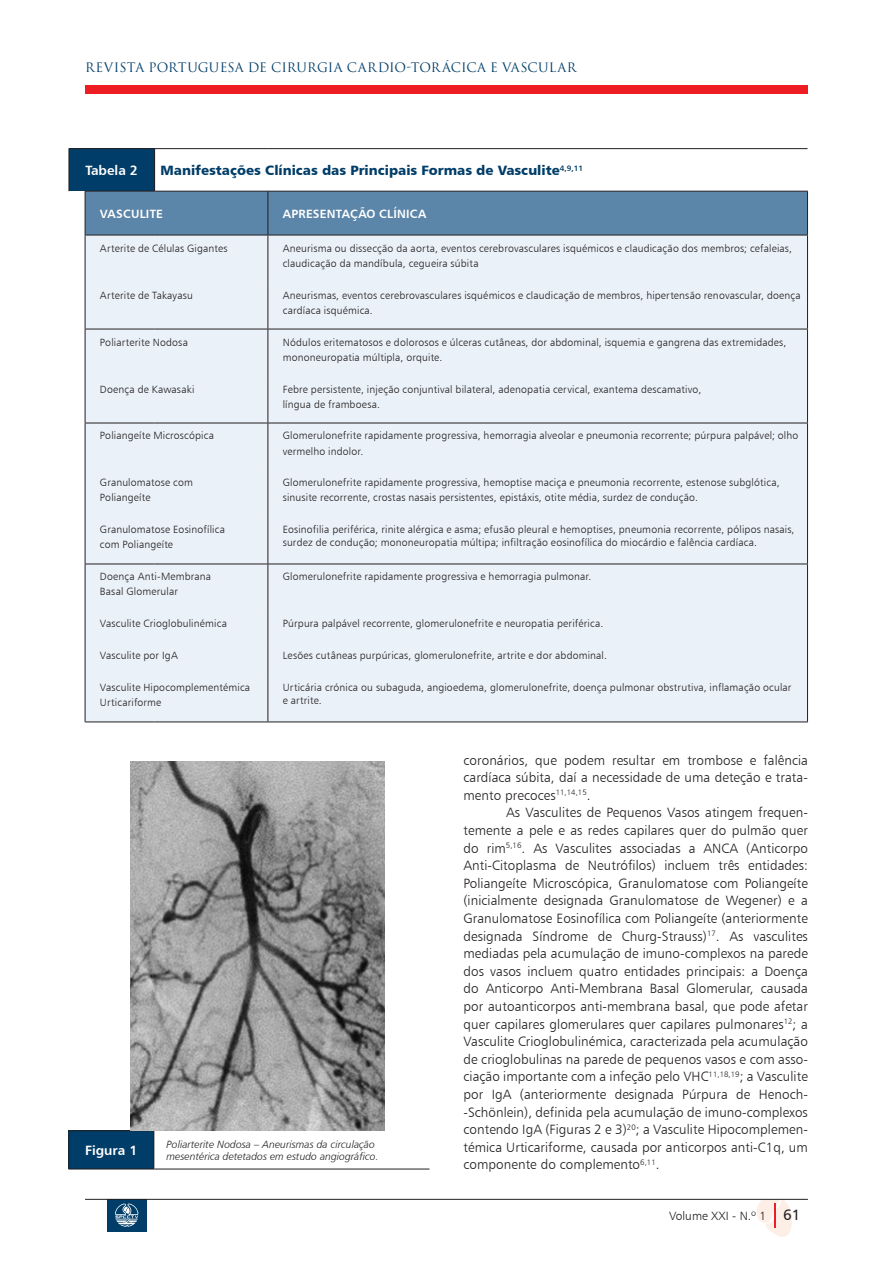
<style>
.page{position:relative;width:893px;height:1263px;background:#fff}
.page>*{position:absolute;margin:0;border:0;box-sizing:border-box;transform-origin:0 0}
.t1{font:13.5px/17.5px "Humanist 777 BT Light B";letter-spacing:.005em;color:#231f20;text-align:justify}
.t2{font:13.5px "Humanist 777 BT Black B";color:#003d68}
.t3{font:13.5px "Humanist 777 BT Bold B";color:#fff}
.t4{font:12.75px "Trajax";letter-spacing:.01em;color:#003d68}
.t5{font:12px "Humanist 777 BT Bold B";letter-spacing:.02em;color:#fff}
.t6{font:12px "Humanist 777 BT Light B";color:#231f20}
.t7{font:10.5px/15px "Humanist 777 BT Light B";letter-spacing:.015em;color:#231f20}
.t8{font:10.5px/12.6px "Humanist 777 BT Light Italic B";color:#231f20}
.s1{font-family:"Humanist 777 BT Roman B";font-size:15px}
</style>
<div class="page">
<div style="left:85px;top:85px;width:723px;height:9px;background:#ee1d23"></div>
<svg style="left:757px;top:1200px;width:35px;height:37px"></svg>
<div style="left:107px;top:1199px;width:40px;height:33px;background:#003d68"></div>
<svg style="left:115px;top:1203px;width:23px;height:24px"></svg>
<hr style="left:85px;top:1199px;width:723px;height:1px;background:#231f20">
<div style="left:69px;top:1131px;width:85px;height:38px;background:#003d68"></div>
<hr style="left:154px;top:1169px;width:275px;height:1px;background:#231f20">
<hr style="left:68px;top:1131px;width:1px;height:38px;background:#231f20">
<hr style="left:153px;top:1131px;width:1px;height:38px;background:#231f20">
<svg style="left:68px;top:1169px;width:17px;height:1px"></svg>
<hr style="left:85px;top:1169px;width:69px;height:1px;background:#231f20">
<svg style="left:68px;top:1130px;width:17px;height:1px"></svg>
<hr style="left:85px;top:1130px;width:69px;height:1px;background:#231f20">
<img style="left:131px;top:762px;width:253px;height:368px">
<div style="left:69px;top:149px;width:86px;height:42px;background:#003d68"></div>
<div style="left:86px;top:192px;width:721px;height:43px;background:#5b85a9"></div>
<div style="left:86px;top:236px;width:721px;height:486px;background:#eaf1f9"></div>
<svg style="left:69px;top:148px;width:16px;height:1px"></svg>
<hr style="left:69px;top:149px;width:1px;height:42px;background:#231f20">
<hr style="left:85px;top:148px;width:70px;height:1px;background:#231f20">
<hr style="left:155px;top:148px;width:113px;height:1px;background:#231f20">
<hr style="left:154px;top:149px;width:1px;height:42px;background:#231f20">
<hr style="left:268px;top:148px;width:540px;height:1px;background:#231f20">
<hr style="left:85px;top:191px;width:70px;height:1px;background:#231f20">
<hr style="left:85px;top:192px;width:1px;height:43px;background:#231f20">
<hr style="left:155px;top:191px;width:113px;height:1px;background:#231f20">
<hr style="left:268px;top:191px;width:540px;height:1px;background:#231f20">
<hr style="left:268px;top:192px;width:1px;height:43px;background:#231f20">
<hr style="left:807px;top:192px;width:1px;height:43px;background:#231f20">
<hr style="left:85px;top:235px;width:70px;height:1px;background:#231f20">
<hr style="left:85px;top:235px;width:1px;height:47px;background:#231f20">
<hr style="left:155px;top:235px;width:113px;height:1px;background:#231f20">
<hr style="left:268px;top:235px;width:540px;height:1px;background:#231f20">
<hr style="left:268px;top:235px;width:1px;height:47px;background:#231f20">
<hr style="left:807px;top:235px;width:1px;height:47px;background:#231f20">
<hr style="left:85px;top:282px;width:1px;height:47px;background:#231f20">
<hr style="left:268px;top:282px;width:1px;height:47px;background:#231f20">
<hr style="left:807px;top:282px;width:1px;height:47px;background:#231f20">
<hr style="left:85px;top:329px;width:70px;height:1px;background:#231f20">
<hr style="left:85px;top:329px;width:1px;height:47px;background:#231f20">
<hr style="left:155px;top:329px;width:113px;height:1px;background:#231f20">
<hr style="left:268px;top:329px;width:540px;height:1px;background:#231f20">
<hr style="left:268px;top:329px;width:1px;height:47px;background:#231f20">
<hr style="left:807px;top:329px;width:1px;height:47px;background:#231f20">
<hr style="left:85px;top:376px;width:1px;height:47px;background:#231f20">
<hr style="left:268px;top:376px;width:1px;height:47px;background:#231f20">
<hr style="left:807px;top:376px;width:1px;height:47px;background:#231f20">
<hr style="left:85px;top:423px;width:70px;height:1px;background:#231f20">
<hr style="left:85px;top:423px;width:1px;height:47px;background:#231f20">
<hr style="left:155px;top:423px;width:113px;height:1px;background:#231f20">
<hr style="left:268px;top:423px;width:540px;height:1px;background:#231f20">
<hr style="left:268px;top:423px;width:1px;height:47px;background:#231f20">
<hr style="left:807px;top:423px;width:1px;height:47px;background:#231f20">
<hr style="left:85px;top:470px;width:1px;height:47px;background:#231f20">
<hr style="left:268px;top:470px;width:1px;height:47px;background:#231f20">
<hr style="left:807px;top:470px;width:1px;height:47px;background:#231f20">
<hr style="left:85px;top:517px;width:1px;height:47px;background:#231f20">
<hr style="left:268px;top:517px;width:1px;height:47px;background:#231f20">
<hr style="left:807px;top:517px;width:1px;height:47px;background:#231f20">
<hr style="left:85px;top:564px;width:70px;height:1px;background:#231f20">
<hr style="left:85px;top:564px;width:1px;height:47px;background:#231f20">
<hr style="left:155px;top:564px;width:113px;height:1px;background:#231f20">
<hr style="left:268px;top:564px;width:540px;height:1px;background:#231f20">
<hr style="left:268px;top:564px;width:1px;height:47px;background:#231f20">
<hr style="left:807px;top:564px;width:1px;height:47px;background:#231f20">
<hr style="left:85px;top:611px;width:1px;height:32px;background:#231f20">
<hr style="left:268px;top:611px;width:1px;height:32px;background:#231f20">
<hr style="left:807px;top:611px;width:1px;height:32px;background:#231f20">
<hr style="left:85px;top:643px;width:1px;height:32px;background:#231f20">
<hr style="left:268px;top:643px;width:1px;height:32px;background:#231f20">
<hr style="left:807px;top:643px;width:1px;height:32px;background:#231f20">
<hr style="left:85px;top:675px;width:1px;height:47px;background:#231f20">
<hr style="left:268px;top:675px;width:1px;height:47px;background:#231f20">
<hr style="left:807px;top:675px;width:1px;height:47px;background:#231f20">
<hr style="left:85px;top:722px;width:70px;height:1px;background:#231f20">
<hr style="left:155px;top:722px;width:113px;height:1px;background:#231f20">
<hr style="left:268px;top:722px;width:540px;height:1px;background:#231f20">
<p class="t4" style="left:85px;top:60px;width:493px">REVISTA PORTUGUESA DE CIRURGIA CARDIO-TORáCICA E VASCULAR</p>
<p class="t3" style="left:86px;top:162px;width:54px">Tabela 2</p>
<p class="t2" style="left:161px;top:162px;width:424px">Manifestações Clínicas das Principais Formas de Vasculite<sup>4,9,11</sup></p>
<p class="t5" style="left:100px;top:206px;width:65px">VASCULITE</p>
<p class="t5" style="left:283px;top:206px;width:145px">APRESENTAÇÃO CLÍNICA</p>
<p class="t7" style="left:100px;top:240px;width:129px">Arterite de Células Gigantes</p>
<p class="t7" style="left:283px;top:240px;width:511px">Aneurisma ou dissecção da aorta, eventos cerebrovasculares isquémicos e claudicação dos membros; cefaleias, claudicação da mandíbula, cegueira súbita</p>
<p class="t7" style="left:100px;top:287px;width:94px">Arterite de Takayasu</p>
<p class="t7" style="left:283px;top:287px;width:519px">Aneurismas, eventos cerebrovasculares isquémicos e claudicação de membros, hipertensão renovascular, doença cardíaca isquémica.</p>
<p class="t7" style="left:100px;top:334px;width:90px">Poliarterite Nodosa</p>
<p class="t7" style="left:283px;top:334px;width:505px">Nódulos eritematosos e dolorosos e úlceras cutâneas, dor abdominal, isquemia e gangrena das extremidades, mononeuropatia múltipla, orquite.</p>
<p class="t7" style="left:100px;top:381px;width:96px">Doença de Kawasaki</p>
<p class="t7" style="left:283px;top:381px;width:420px">Febre persistente, injeção conjuntival bilateral, adenopatia cervical, exantema descamativo, língua de framboesa.</p>
<p class="t7" style="left:100px;top:428px;width:115px">Poliangeíte Microscópica</p>
<p class="t7" style="left:283px;top:428px;width:517px">Glomerulonefrite rapidamente progressiva, hemorragia alveolar e pneumonia recorrente; púrpura palpável; olho vermelho indolor.</p>
<p class="t7" style="left:100px;top:475px;width:94px">Granulomatose com<br>Poliangeíte</p>
<p class="t7" style="left:283px;top:475px;width:498px">Glomerulonefrite rapidamente progressiva, hemoptise maciça e pneumonia recorrente, estenose subglótica, sinusite recorrente, crostas nasais persistentes, epistáxis, otite média, surdez de condução.</p>
<p class="t7" style="left:100px;top:522px;width:127px">Granulomatose Eosinofílica com Poliangeíte</p>
<p class="t7" style="left:283px;top:523px;width:513px;line-height:12.6px">Eosinofilia periférica, rinite alérgica e asma; efusão pleural e hemoptises, pneumonia recorrente, pólipos nasais, surdez de condução; mononeuropatia múltipa; infiltração eosinofílica do miocárdio e falência cardíaca.</p>
<p class="t7" style="left:100px;top:569px;width:113px">Doença Anti-Membrana<br>Basal Glomerular</p>
<p class="t7" style="left:283px;top:569px;width:310px">Glomerulonefrite rapidamente progressiva e hemorragia pulmonar.</p>
<p class="t7" style="left:100px;top:616px;width:128px">Vasculite Crioglobulinémica</p>
<p class="t7" style="left:283px;top:616px;width:322px">Púrpura palpável recorrente, glomerulonefrite e neuropatia periférica.</p>
<p class="t7" style="left:100px;top:648px;width:79px">Vasculite por IgA</p>
<p class="t7" style="left:283px;top:648px;width:326px">Lesões cutâneas purpúricas, glomerulonefrite, artrite e dor abdominal.</p>
<p class="t7" style="left:100px;top:680px;width:152px">Vasculite Hipocomplementémica<br>Urticariforme</p>
<p class="t7" style="left:283px;top:681px;width:510px;line-height:12.6px">Urticária crónica ou subaguda, angioedema, glomerulonefrite, doença pulmonar obstrutiva, inflamação ocular e artrite.</p>
<p class="t3" style="left:85px;top:1142px;width:54px">Figura 1</p>
<p class="t8" style="left:167px;top:1137px;width:214px">Poliarterite Nodosa – Aneurismas da circulação mesentérica detetados em estudo angiográfico.</p>
<p class="t1" style="left:464px;top:751px;width:346px">coronários, que podem resultar em trombose e falência cardíaca súbita, daí a necessidade de uma deteção e trata&shy;mento precoces<sup>11,14,15</sup>.</p>
<p class="t1" style="left:463px;top:804px;width:346px;text-indent:43px">As Vasculites de Pequenos Vasos atingem frequen&shy;temente a pele e as redes capilares quer do pulmão quer do rim<sup>5,16</sup>. As Vasculites associadas a ANCA (Anticorpo Anti-Citoplasma de Neutrófilos) incluem três entidades:<br>Poliangeíte Microscópica, Granulomatose com Poliangeíte (inicialmente designada Granulomatose de Wegener) e a Granulomatose Eosinofílica com Poliangeíte (anteriormente designada Síndrome de Churg-Strauss)<sup>17</sup>. As vasculites mediadas pela acumulação de imuno-complexos na parede dos vasos incluem quatro entidades principais: a Doença do Anticorpo Anti-Membrana Basal Glomerular, causada por autoanticorpos anti-membrana basal, que pode afetar quer capilares glomerulares quer capilares pulmonares<sup>12</sup>; a Vasculite Crioglobulinémica, caracterizada pela acumulação de crioglobulinas na parede de pequenos vasos e com asso&shy;ciação importante com a infeção pelo VHC<sup>11,18,19</sup>; a Vasculite por IgA (anteriormente designada Púrpura de Henoch--Schönlein), definida pela acumulação de imuno-complexos contendo IgA (Figuras 2 e 3)<sup>20</sup>; a Vasculite Hipocomplemen&shy;témica Urticariforme, causada por anticorpos anti-C1q, um componente do complemento<sup>6,11</sup>.</p>
<p class="t6" style="left:669px;top:1208px;width:133px">Volume XXI - N.º 1 <span class="s1">61</span></p>
</div>
